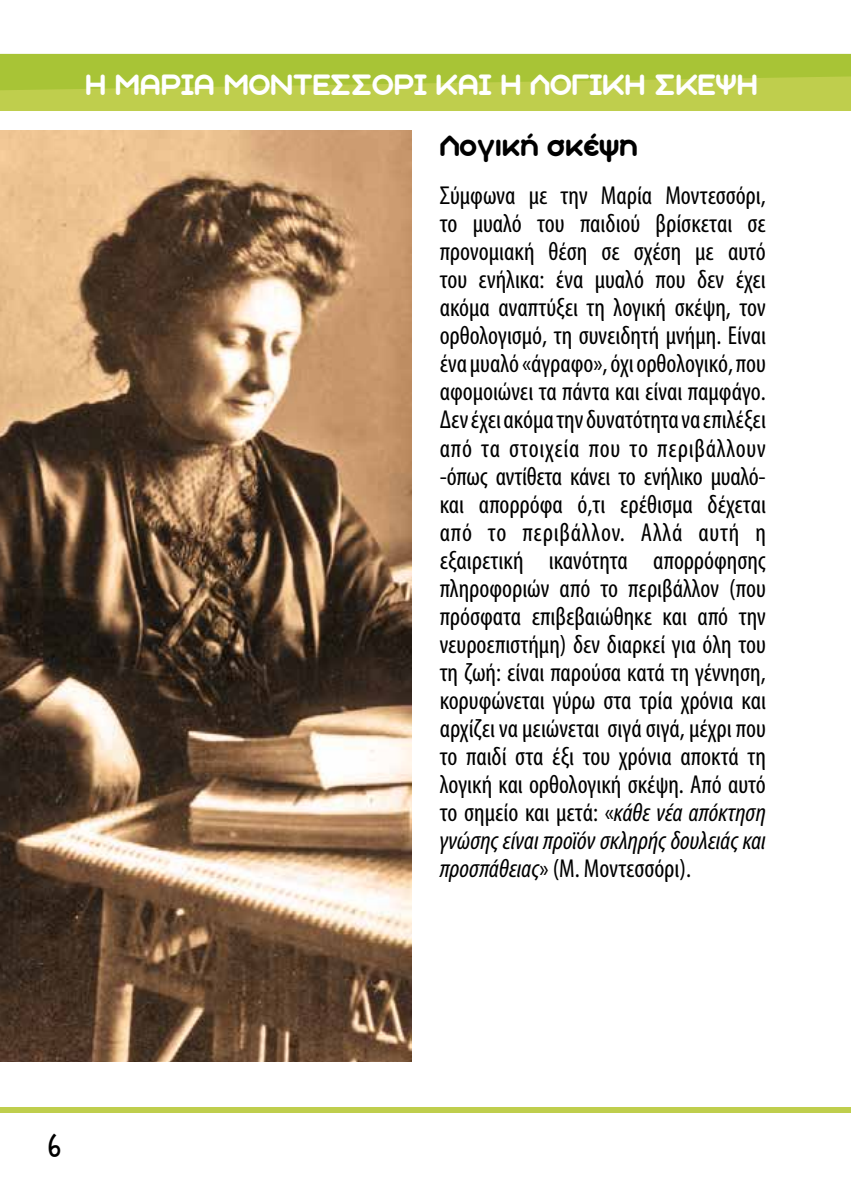
<style>
.page{position:relative;width:851px;height:1191px;background:#fff}
.page>*{position:absolute;margin:0;border:0;box-sizing:border-box;transform-origin:0 0}
.t1{font:32px "Aka Acid GR Soft Ice Cream";color:#fff}
.t2{font:32px "Aka Acid GR Soft Ice Cream";color:#000}
.t3{font:condensed 26px/28px "Myriad Pro";color:#000;text-align:justify}
.t4{font:24px "KG She Persisted";color:#000}
.s1{font-style:italic}
</style>
<div class="page">
<div style="left:0;top:54px;width:850px;height:57px;background:#bfce4d"></div>
<svg style="left:0;top:54px;width:850px;height:36px"></svg>
<div style="left:0;top:1107px;width:850px;height:5px;background:#bfce4d"></div>
<img style="left:0;top:131px;width:411px;height:930px">
<p class="t1" style="left:85px;top:68px;width:674px">Η ΜΑΡΙΑ ΜΟΝΤΕΣΣΟΡΙ ΚΑΙ Η ΛΟΓΙΚΗ ΣΚΕΨΗ</p>
<p class="t2" style="left:439px;top:130px;width:199px">Λογική σκέψη</p>
<p class="t3" style="left:439px;top:182px;width:328px">Σύμφωνα με την Μαρία Μοντεσσόρι, το μυαλό του παιδιού βρίσκεται σε προνομιακή θέση σε σχέση με αυτό του ενήλικα: ένα μυαλό που δεν έχει ακόμα αναπτύξει τη λογική σκέψη, τον ορθολογισμό, τη συνειδητή μνήμη. Είναι ένα μυαλό «άγραφο», όχι ορθολογικό, που αφομοιώνει τα πάντα και είναι παμφάγο.<br>Δεν έχει ακόμα την δυνατότητα να επιλέξει από τα στοιχεία που το περιβάλλουν -όπως αντίθετα κάνει το ενήλικο μυαλό&shy;και απορρόφα ό,τι ερέθισμα δέχεται από το περιβάλλον. Αλλά αυτή η εξαιρετική ικανότητα απορρόφησης πληροφοριών από το περιβάλλον (που πρόσφατα επιβεβαιώθηκε και από την νευροεπιστήμη) δεν διαρκεί για όλη του τη ζωή: είναι παρούσα κατά τη γέννηση, κορυφώνεται γύρω στα τρία χρόνια και αρχίζει να μειώνεται σιγά σιγά, μέχρι που το παιδί στα έξι του χρόνια αποκτά τη λογική και ορθολογική σκέψη. Από αυτό το σημείο και μετά: «<span class="s1">κάθε νέα απόκτηση γνώσης είναι προϊόν σκληρής δουλειάς και προσπάθειας</span>» (Μ. Μοντεσσόρι).</p>
<p class="t4" style="left:49px;top:1127px;width:14px">6</p>
</div>
